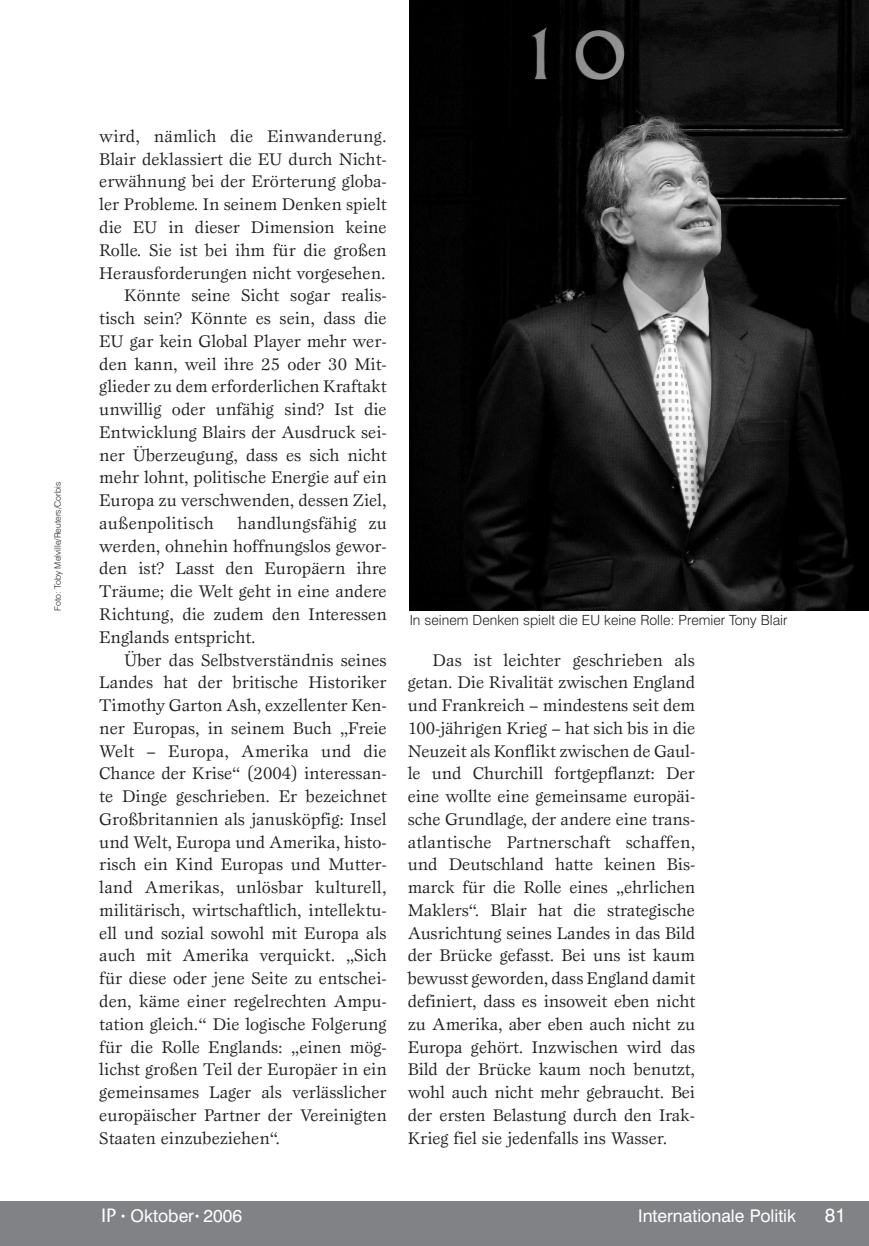
<style>
.page{position:relative;width:869px;height:1246px;background:#fff}
.page>*{position:absolute;margin:0;border:0;box-sizing:border-box;transform-origin:0 0}
.t1{font:19.25px "Swiss 721 BT";color:#fff}
.t2{font:17.5px/22.8px "Esprit";color:#231f20;text-align:justify}
.t3{font:17.5px "Swiss 721 BT";color:#fff}
.t4{font:300 14px "Swiss 721 BT";color:#231f20}
.t5{font:300 8.75px "Swiss 721 BT";color:#231f20}
.s1{font-family:"ITC Stone Sans";font-weight:500;font-size:19.25px}
.s2{font-size:10.5px}
</style>
<div class="page">
<div style="left:0;top:1200px;width:868px;height:45px;background:#808285"></div>
<img style="left:409px;top:0;width:459px;height:610px">
<p class="t5" style="left:52px;top:610px;width:130px;rotate:-90deg">Foto: Toby Melville/Reuters/Corbis</p>
<p class="t2" style="left:99px;top:124px;width:288px">wird, nämlich die Einwanderung.</p>
<p class="t2" style="left:99px;top:147px;width:289px">Blair deklassiert die EU durch Nicht-</p>
<p class="t2" style="left:99px;top:170px;width:289px">erwähnung bei der Erörterung globa-</p>
<p class="t2" style="left:99px;top:193px;width:289px">ler Probleme. In seinem Denken spielt</p>
<p class="t2" style="left:99px;top:215px;width:289px">die EU in dieser Dimension keine</p>
<p class="t2" style="left:99px;top:238px;width:289px">Rolle. Sie ist bei ihm für die großen</p>
<p class="t2" style="left:99px;top:261px;width:288px">Herausforderungen nicht vorgesehen.</p>
<p class="t2" style="left:124px;top:284px;width:264px">Könnte seine Sicht sogar realis-</p>
<p class="t2" style="left:99px;top:306px;width:289px">tisch sein? Könnte es sein, dass die</p>
<p class="t2" style="left:99px;top:329px;width:289px">EU gar kein Global Player mehr wer-</p>
<p class="t2" style="left:99px;top:352px;width:289px">den kann, weil ihre 25 oder 30 Mit-</p>
<p class="t2" style="left:99px;top:375px;width:289px">glieder zu dem erforderlichen Kraftakt</p>
<p class="t2" style="left:99px;top:397px;width:289px">unwillig oder unfähig sind? Ist die</p>
<p class="t2" style="left:99px;top:420px;width:289px">Entwicklung Blairs der Ausdruck sei-</p>
<p class="t2" style="left:99px;top:443px;width:289px">ner Überzeugung, dass es sich nicht</p>
<p class="t2" style="left:99px;top:466px;width:289px">mehr lohnt, politische Energie auf ein</p>
<p class="t2" style="left:99px;top:488px;width:289px">Europa zu verschwenden, dessen Ziel,</p>
<p class="t2" style="left:99px;top:511px;width:116px">außenpolitisch</p>
<p class="t2" style="left:99px;top:511px;width:289px;text-indent:138px">handlungsfähig zu werden, ohnehin hoffnungslos gewor&shy;den ist? Lasst den Europäern ihre Träume; die Welt geht in eine andere Richtung, die zudem den Interessen Englands entspricht.</p>
<p class="t2" style="left:99px;top:648px;width:289px;text-indent:25px">Über das Selbstverständnis seines Landes hat der britische Historiker Timothy Garton Ash, exzellenter Ken&shy;ner Europas, in seinem Buch „Freie Welt – Europa, Amerika und die Chance der Krise“ (2004) interessan&shy;te Dinge geschrieben. Er bezeichnet Großbritannien als janusköpfig: Insel und Welt, Europa und Amerika, histo&shy;risch ein Kind Europas und Mutter&shy;land Amerikas, unlösbar kulturell, militärisch, wirtschaftlich, intellektu&shy;ell und sozial sowohl mit Europa als auch mit Amerika verquickt. „Sich für diese oder jene Seite zu entschei&shy;den, käme einer regelrechten Ampu&shy;tation gleich.“ Die logische Folgerung für die Rolle Englands: „einen mög&shy;lichst großen Teil der Europäer in ein gemeinsames Lager als verlässlicher europäischer Partner der Vereinigten Staaten einzubeziehen“.</p>
<p class="t2" style="left:407px;top:648px;width:289px;text-indent:25px">Das ist leichter geschrieben als getan. Die Rivalität zwischen England und Frankreich – mindestens seit dem 100-jährigen Krieg – hat sich bis in die Neuzeit als Konflikt zwischen de Gaul&shy;le und Churchill fortgepflanzt: Der eine wollte eine gemeinsame europäi&shy;sche Grundlage, der andere eine trans&shy;atlantische Partnerschaft schaffen, und Deutschland hatte keinen Bis&shy;marck für die Rolle eines „ehrlichen Maklers“. Blair hat die strategische Ausrichtung seines Landes in das Bild der Brücke gefasst. Bei uns ist kaum bewusst geworden, dass England damit definiert, dass es insoweit eben nicht zu Amerika, aber eben auch nicht zu Europa gehört. Inzwischen wird das Bild der Brücke kaum noch benutzt, wohl auch nicht mehr gebraucht. Bei der ersten Belastung durch den Irak-Krieg fiel sie jedenfalls ins Wasser.</p>
<p class="t4" style="left:409px;top:611px;width:379px">In seinem Denken spielt die EU keine Rolle: Premier Tony Blair</p>
<p class="t3" style="left:101px;top:1204px;width:142px"><span class="s1">IP</span> <span class="s2">•</span> Oktober<span class="s2">•</span> 2006</p>
<p class="t3" style="left:638px;top:1204px;width:159px">Internationale Politik</p>
<p class="t1" style="left:824px;top:1202px;width:23px">81</p>
</div>
